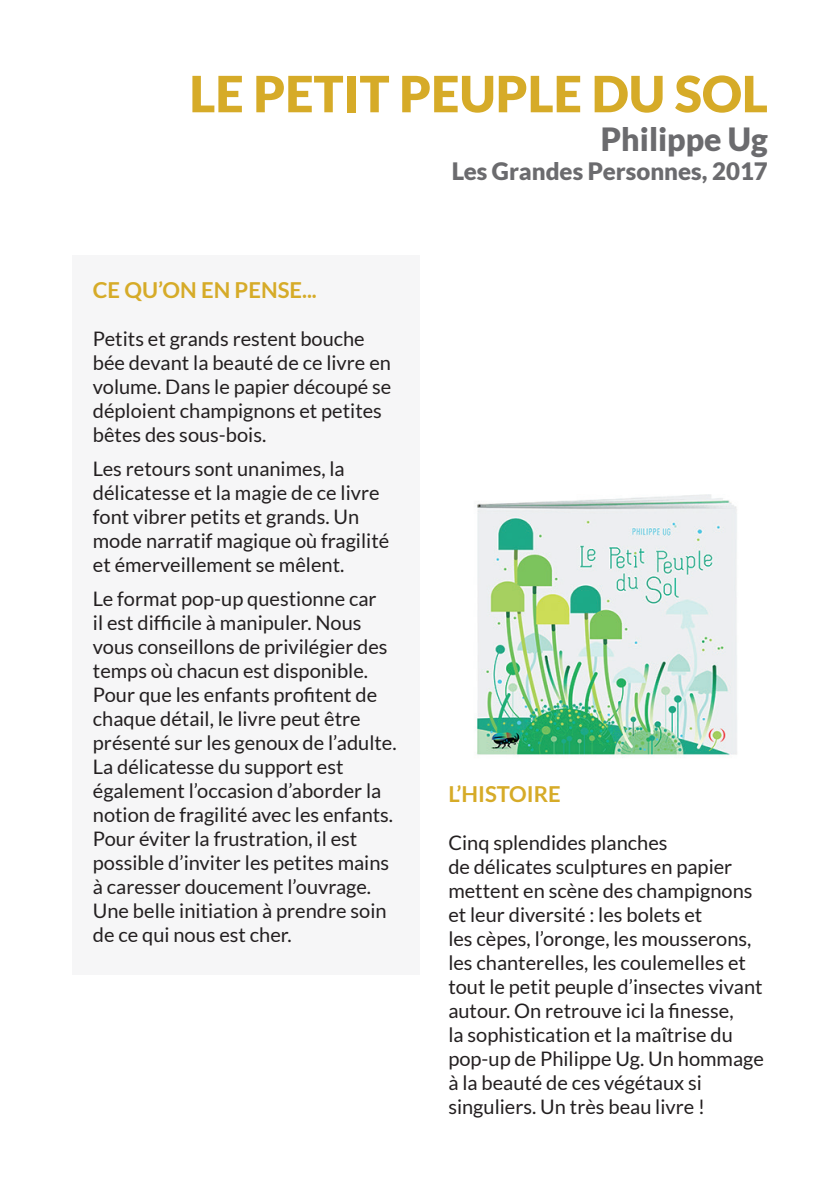
<style>
.page{position:relative;width:840px;height:1191px;background:#fff}
.page>*{position:absolute;margin:0;border:0;box-sizing:border-box;transform-origin:0 0}
.t1{font:900 50px "Lato";color:#d6ab28}
.t2{font:900 32px "Lato";color:#6b6b6e}
.t3{font:900 24px "Lato";color:#6b6b6e}
.t4{font:700 22px "Lato";color:#d6ab28}
.t5{font:20px/24px "Lato";color:#231f20}
</style>
<div class="page">
<div style="left:72px;top:255px;width:348px;height:719px;background:#f6f6f7"></div>
<img style="left:477px;top:494px;width:260px;height:261px">
<h1 class="t1" style="left:189px;top:65px;width:579px">LE PETIT PEUPLE DU SOL</h1>
<h2 class="t2" style="left:600px;top:120px;width:168px">Philippe Ug</h2>
<p class="t3" style="left:451px;top:157px;width:317px">Les Grandes Personnes, 2017</p>
<p class="t4" style="left:93px;top:278px;width:225px">CE QU’ON EN PENSE...</p>
<p class="t5" style="left:93px;top:327px;width:300px">Petits et grands restent bouche bée devant la beauté de ce livre en volume. Dans le papier découpé se déploient champignons et petites bêtes des sous-bois.</p>
<p class="t5" style="left:93px;top:457px;width:298px">Les retours sont unanimes, la délicatesse et la magie de ce livre font vibrer petits et grands. Un mode narratif magique où fragilité et émerveillement se mêlent.</p>
<p class="t5" style="left:93px;top:586px;width:305px">Le format pop-up questionne car<br>il est difficile à manipuler. Nous vous conseillons de privilégier des temps où chacun est disponible.<br>Pour que les enfants profitent de chaque détail, le livre peut être présenté sur les genoux de l’adulte.<br>La délicatesse du support est également l’occasion d’aborder la notion de fragilité avec les enfants.<br>Pour éviter la frustration, il est possible d’inviter les petites mains à caresser doucement l’ouvrage.<br>Une belle initiation à prendre soin de ce qui nous est cher.</p>
<p class="t4" style="left:448px;top:781px;width:114px">L’HISTOIRE</p>
<p class="t5" style="left:448px;top:831px;width:317px">Cinq splendides planches<br>de délicates sculptures en papier mettent en scène des champignons et leur diversité : les bolets et<br>les cèpes, l’oronge, les mousserons, les chanterelles, les coulemelles et tout le petit peuple d’insectes vivant autour. On retrouve ici la finesse,<br>la sophistication et la maîtrise du pop-up de Philippe Ug. Un hommage à la beauté de ces végétaux si singuliers. Un très beau livre !</p>
</div>
